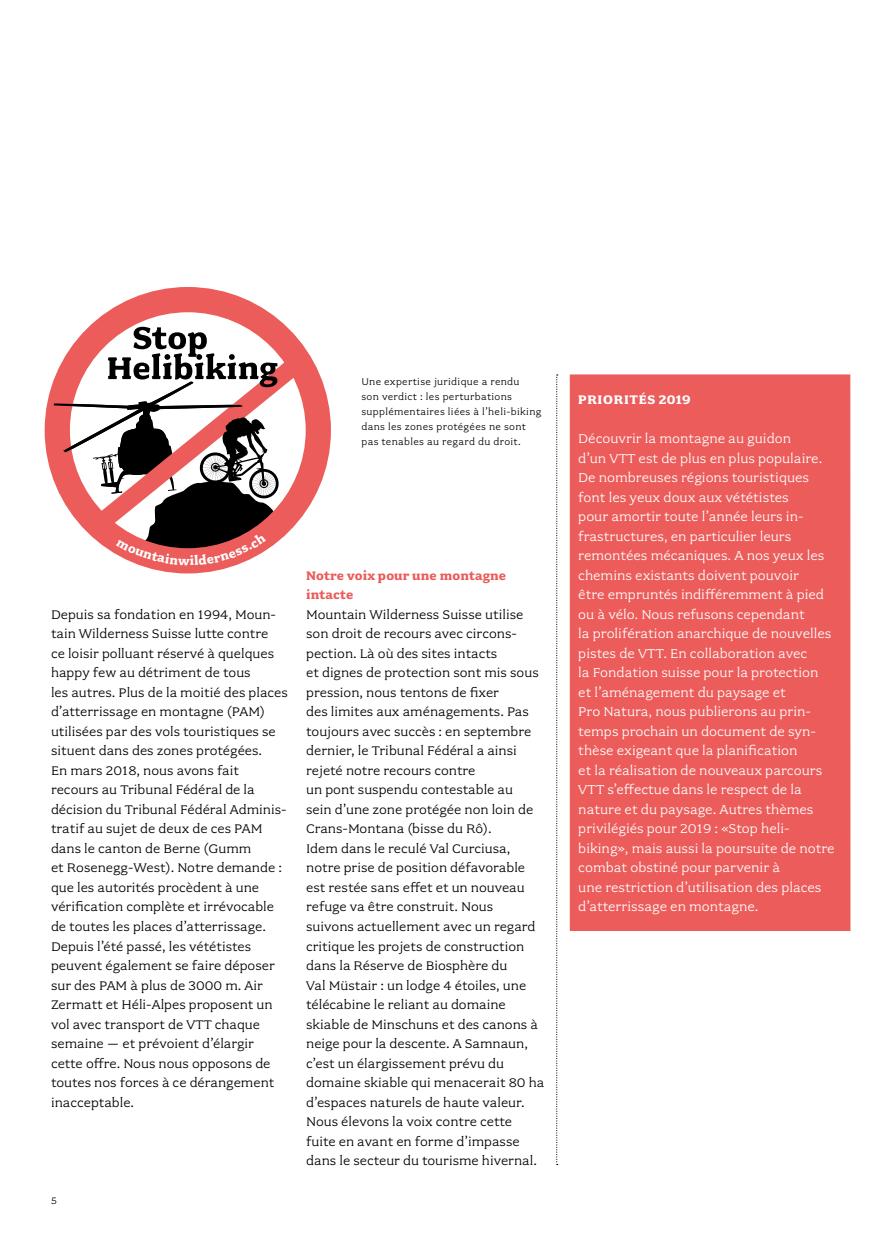
<style>
.page{position:relative;width:893px;height:1234px;background:#fff}
.page>*{position:absolute;margin:0;border:0;box-sizing:border-box;transform-origin:0 0}
.t1{font:14.25px/19.5px "Fairplex Wide OT";color:#fff}
.t2{font:13.95px/19.5px "Fairplex Wide OT";color:#000}
.t3{font:700 13.95px/19.5px "Fairplex Wide OT";letter-spacing:.01em;color:#eb5c5a}
.t4{font:700 13.95px "Fairplex Wide OT";letter-spacing:.06em;color:#fff}
.t5{font:10.5px/15px "Fairplex Wide OT";letter-spacing:.03em;color:#000}
</style>
<div class="page">
<svg style="left:556px;top:374px;width:2px;height:790px"></svg>
<div style="left:570px;top:374px;width:280px;height:556px;background:#eb5c5a"></div>
<svg style="left:45px;top:287px;width:286px;height:286px"></svg>
<svg style="left:282px;top:338px;width:40px;height:210px"></svg>
<svg style="left:52px;top:327px;width:230px;height:242px"></svg>
<p class="t5" style="left:361px;top:374px;width:181px">Une expertise juridique a rendu<br>son verdict : les perturbations supplémentaires liées à l’heli-biking dans les zones protégées ne sont pas tenables au regard du droit.</p>
<p class="t2" style="left:51px;top:604px;width:238px">Depuis sa fondation en 1994, Moun&shy;tain Wilderness Suisse lutte contre<br>ce loisir polluant réservé à quelques happy few au détriment de tous<br>les autres. Plus de la moitié des places d’atterrissage en montagne (PAM) utilisées par des vols touristiques se situent dans des zones protégées.<br>En mars 2018, nous avons fait recours au Tribunal Fédéral de la décision du Tribunal Fédéral Adminis&shy;tratif au sujet de deux de ces PAM dans le canton de Berne (Gumm<br>et Rosenegg-West). Notre demande : que les autorités procèdent à une vérification complète et irrévocable de toutes les places d’atterrissage.<br>Depuis l’été passé, les vététistes peuvent également se faire déposer sur des PAM à plus de 3000 m. Air Zermatt et Héli-Alpes proposent un vol avec transport de VTT chaque semaine – et prévoient d’élargir cette offre. Nous nous opposons de toutes nos forces à ce dérangement inacceptable.</p>
<p class="t5" style="left:51px;top:1193px;width:7px">5</p>
<p class="t3" style="left:306px;top:565px;width:201px">Notre voix pour une montagne intacte</p>
<p class="t2" style="left:306px;top:604px;width:240px">Mountain Wilderness Suisse utilise son droit de recours avec circons&shy;pection. Là où des sites intacts<br>et dignes de protection sont mis sous pression, nous tentons de fixer<br>des limites aux aménagements. Pas toujours avec succès : en septembre dernier, le Tribunal Fédéral a ainsi rejeté notre recours contre<br>un pont suspendu contestable au<br>sein d’une zone protégée non loin de Crans-Montana (bisse du Rô).<br>Idem dans le reculé Val Curciusa, notre prise de position défavorable est restée sans effet et un nouveau refuge va être construit. Nous suivons actuellement avec un regard critique les projets de construction dans la Réserve de Biosphère du<br>Val Müstair : un lodge 4 étoiles, une télécabine le reliant au domaine skiable de Minschuns et des canons à neige pour la descente. A Samnaun, c’est un élargissement prévu du domaine skiable qui menacerait 80 ha d’espaces naturels de haute valeur.<br>Nous élevons la voix contre cette fuite en avant en forme d’impasse dans le secteur du tourisme hivernal.</p>
<p class="t4" style="left:578px;top:391px;width:114px">PRIORITÉS 2019</p>
<p class="t1" style="left:578px;top:429px;width:258px">Découvrir la montagne au guidon<br>d’un VTT est de plus en plus populaire.<br>De nombreuses régions touristiques font les yeux doux aux vététistes<br>pour amortir toute l’année leurs in&shy;frastructures, en particulier leurs remontées mécaniques. A nos yeux les chemins existants doivent pouvoir<br>être empruntés indifféremment à pied ou à vélo. Nous refusons cependant<br>la prolifération anarchique de nouvelles pistes de VTT. En collaboration avec<br>la Fondation suisse pour la protection et l’aménagement du paysage et<br>Pro Natura, nous publierons au prin&shy;temps prochain un document de syn&shy;thèse exigeant que la planification<br>et la réalisation de nouveaux parcours VTT s’effectue dans le respect de la nature et du paysage. Autres thèmes privilégiés pour 2019 : «Stop heli&shy;biking», mais aussi la poursuite de notre combat obstiné pour parvenir à<br>une restriction d’utilisation des places d’atterrissage en montagne.</p>
</div>
